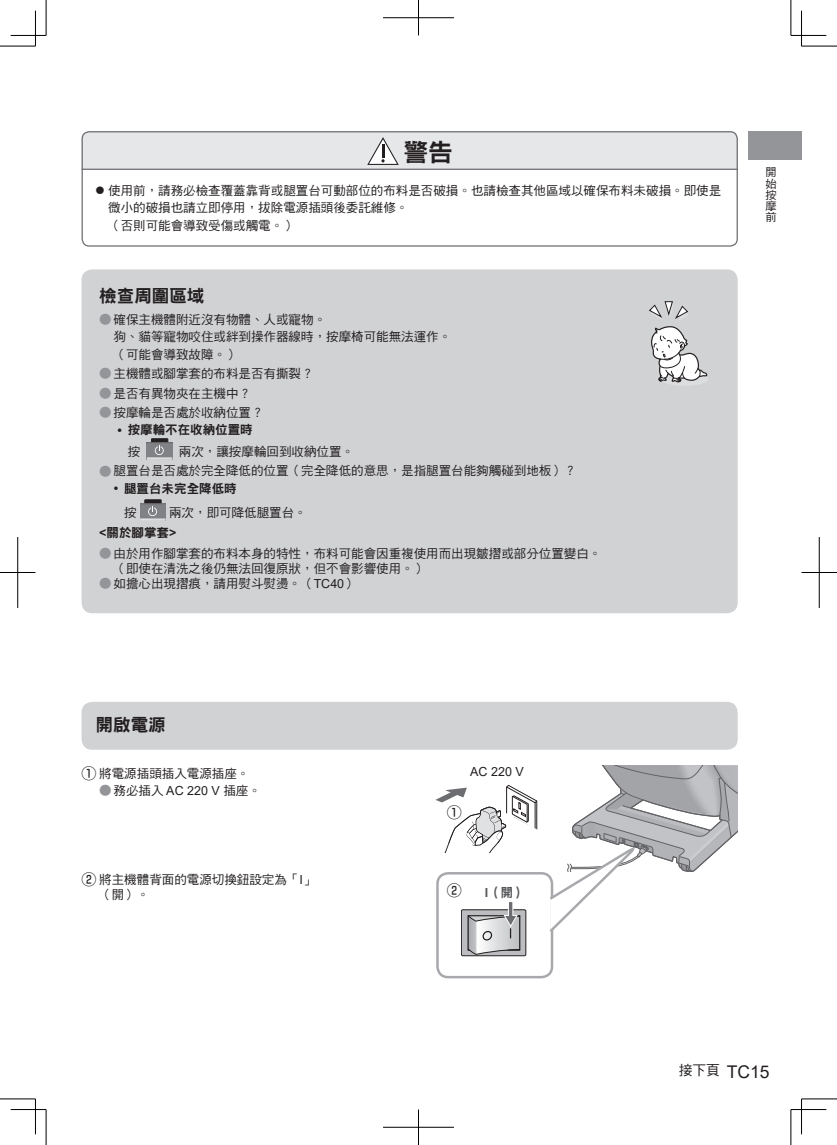
<style>
.page{position:relative;width:837px;height:1145px;background:#fff}
.page>*{position:absolute;margin:0;border:0;box-sizing:border-box;transform-origin:0 0}
.t1{font:24.75px "DF Hei Std W9";color:#231f20}
.BodyM_10pt{font:17.5px "DF Hei Std W9";color:#231f20}
.Page{font:17.5px "Arial";color:#231f20}
.Small_Procedure{font:500 15px "Shin Go Pro";color:#231f20}
.BodyR_10pt{font:13.75px "DF Hei Std W5";color:#231f20}
.Small_Procedure-2{font:12.5px/17.5px "DF Hei Std W5";color:#231f20}
.BodyL_10pt{font:12.5px/21.9px "DF Hei Std W9";color:#231f20}
.BodyL_10pt-2{font:12.5px "Arial";color:#231f20}
.BodyM_10pt-2{font:12.5px "DF Hei Std W9";color:#57585a}
.Tume{font:11.25px/11.2px "DF Hei Std W5";color:#231f20;text-align:justify}
.s1{font-family:"Shin Go Pro";font-weight:300}
.s2{font-family:"Shin Go Pro";font-weight:300;color:#939598}
.s3{font-family:"DF Hei Std W5"}
.s4{font-family:"Arial";font-weight:700}
.s5{font-family:"Arial"}
.s6{font-family:"Shin Go Pro";font-weight:500;font-size:15px}
</style>
<div class="page">
<div style="left:81px;top:269px;width:656px;height:344px;background:#d1d2d4;border-radius:11px"></div>
<div style="left:81px;top:702px;width:656px;height:47px;background:#d1d2d4;border-radius:11px"></div>
<div style="left:436px;top:872px;width:117px;height:106px;border:2px solid #a8a9ad;border-radius:11px"></div>
<div style="left:461px;top:909px;width:64px;height:46px;background:#bcbdc0"></div>
<div style="left:461px;top:909px;width:65px;height:47px;border:1px solid #231f20"></div>
<svg style="left:467px;top:902px;width:53px;height:52px"></svg>
<div style="left:81px;top:131px;width:656px;height:116px;border:1px solid #6c6d70;border-radius:7px"></div>
<hr style="left:81px;top:169px;width:656px;height:1px;background:#6c6d70">
<svg style="left:81px;top:131px;width:656px;height:38px;background:#dfe0e2"></svg>
<svg style="left:147px;top:438px;width:25px;height:21px"></svg>
<svg style="left:140px;top:499px;width:25px;height:21px"></svg>
<svg style="left:435px;top:785px;width:102px;height:67px"></svg>
<img style="left:482px;top:830px;width:21px;height:13px">
<svg style="left:546px;top:765px;width:191px;height:169px"></svg>
<div style="left:661px;top:373px;width:47px;height:13px;background:#dcdddf;border-radius:50%"></div>
<svg style="left:649px;top:301px;width:57px;height:82px"></svg>
<div style="left:748px;top:131px;width:53px;height:28px;background:#939598"></div>
<hr style="left:0;top:46px;width:35px;height:1px;background:#000">
<hr style="left:801px;top:46px;width:35px;height:1px;background:#000">
<hr style="left:0;top:1098px;width:35px;height:1px;background:#000">
<hr style="left:801px;top:1098px;width:35px;height:1px;background:#000">
<hr style="left:46px;top:0;width:1px;height:35px;background:#000">
<hr style="left:46px;top:1109px;width:1px;height:35px;background:#000">
<hr style="left:790px;top:0;width:1px;height:35px;background:#000">
<hr style="left:790px;top:1109px;width:1px;height:35px;background:#000">
<hr style="left:11px;top:35px;width:35px;height:1px;background:#000">
<hr style="left:790px;top:35px;width:36px;height:1px;background:#000">
<hr style="left:11px;top:1109px;width:35px;height:1px;background:#000">
<hr style="left:790px;top:1109px;width:36px;height:1px;background:#000">
<hr style="left:35px;top:11px;width:1px;height:35px;background:#000">
<hr style="left:35px;top:1098px;width:1px;height:36px;background:#000">
<hr style="left:801px;top:11px;width:1px;height:35px;background:#000">
<hr style="left:801px;top:1098px;width:1px;height:36px;background:#000">
<hr style="left:383px;top:18px;width:71px;height:1px;background:#000">
<hr style="left:418px;top:0;width:1px;height:35px;background:#000">
<hr style="left:383px;top:1127px;width:71px;height:1px;background:#000">
<hr style="left:418px;top:1109px;width:1px;height:35px;background:#000">
<hr style="left:0;top:572px;width:35px;height:1px;background:#000">
<hr style="left:18px;top:537px;width:1px;height:71px;background:#000">
<hr style="left:801px;top:572px;width:35px;height:1px;background:#000">
<hr style="left:818px;top:537px;width:1px;height:71px;background:#000">
<p class="t1" style="left:403px;top:138px;width:51px">警告</p>
<p class="Small_Procedure-2" style="left:108px;top:181px;width:614px;text-indent:-14px"><span class="s1">⿟</span>使用前，請務必檢查覆蓋靠背或腿置台可動部位的布料是否破損。也請檢查其他區域以確保布料未破損。即使是微小的破損也請立即停用，拔除電源插頭後委託維修。<br>（否則可能會導致受傷或觸電。）</p>
<p class="BodyM_10pt" style="left:99px;top:286px;width:106px">檢查周圍區域</p>
<p class="Small_Procedure-2" style="left:113px;top:310px;width:339px;text-indent:-14px"><span class="s2">●</span>確保主機體附近沒有物體、人或寵物。<br>狗、貓等寵物咬住或絆到操作器線時，按摩椅可能無法運作。（可能會導致故障。）</p>
<p class="Small_Procedure-2" style="left:99px;top:365px;width:216px"><span class="s2">●</span>主機體或腳掌套的布料是否有撕裂？</p>
<p class="Small_Procedure-2" style="left:99px;top:384px;width:153px"><span class="s2">●</span>是否有異物夾在主機中？</p>
<p class="Small_Procedure-2" style="left:99px;top:403px;width:166px"><span class="s2">●</span>按摩輪是否處於收納位置？</p>
<p class="BodyL_10pt" style="left:128px;top:418px;width:126px;text-indent:-14px"><span class="s1">ㅡ</span>按摩輪不在收納位置時<span class="s3">按</span></p>
<p class="Small_Procedure-2" style="left:179px;top:443px;width:176px">兩次，讓按摩輪回到收納位置。</p>
<p class="Small_Procedure-2" style="left:99px;top:462px;width:478px"><span class="s2">●</span>腿置台是否處於完全降低的位置（完全降低的意思，是指腿置台能夠觸碰到地板）？</p>
<p class="BodyL_10pt" style="left:124px;top:476px;width:114px;line-height:23.8px;text-indent:-14px"><span class="s1">ㅡ</span>腿置台未完全降低時<span class="s3">按</span></p>
<p class="Small_Procedure-2" style="left:169px;top:503px;width:139px">兩次，即可降低腿置台。</p>
<p class="BodyL_10pt" style="left:99px;top:521px;width:79px"><span class="s4">&lt;</span>關於腳掌套<span class="s4">&gt;</span></p>
<p class="Small_Procedure-2" style="left:113px;top:546px;width:489px;line-height:15px;text-indent:-14px"><span class="s2">●</span>由於用作腳掌套的布料本身的特性，布料可能會因重複使用而出現皺摺或部分位置變白。（即使在清洗之後仍無法回復原狀，但不會影響使用。）</p>
<p class="Small_Procedure-2" style="left:99px;top:575px;width:259px"><span class="s2">●</span>如擔心出現摺痕，請用熨斗熨燙。（<span class="s5">TC40</span>）</p>
<p class="Tume" style="left:765px;top:166px;width:12px">開始按摩前</p>
<p class="BodyM_10pt" style="left:96px;top:715px;width:71px">開啟電源</p>
<p class="Small_Procedure-2" style="left:81px;top:764px;width:169px"><span class="s6">①</span> 將電源插頭插入電源插座。</p>
<p class="Small_Procedure-2" style="left:99px;top:781px;width:163px"><span class="s2">●</span>務必插入 <span class="s5">AC 220 V</span> 插座。</p>
<p class="Small_Procedure-2" style="left:99px;top:871px;width:217px;line-height:15px;text-indent:-18px"><span class="s6">②</span> 將主機體背面的電源切換鈕設定為「<span class="s5">I</span>」（開）。</p>
<p class="BodyL_10pt-2" style="left:470px;top:763px;width:55px">AC 220 V</p>
<p class="Small_Procedure" style="left:446px;top:799px;width:16px">①</p>
<p class="Small_Procedure" style="left:446px;top:877px;width:16px">②</p>
<p class="BodyM_10pt-2" style="left:484px;top:885px;width:42px"><span class="s4">I</span>（開）</p>
<p class="BodyR_10pt" style="left:678px;top:1062px;width:43px">接下頁</p>
<p class="Page" style="left:726px;top:1059px;width:44px">TC15</p>
</div>
